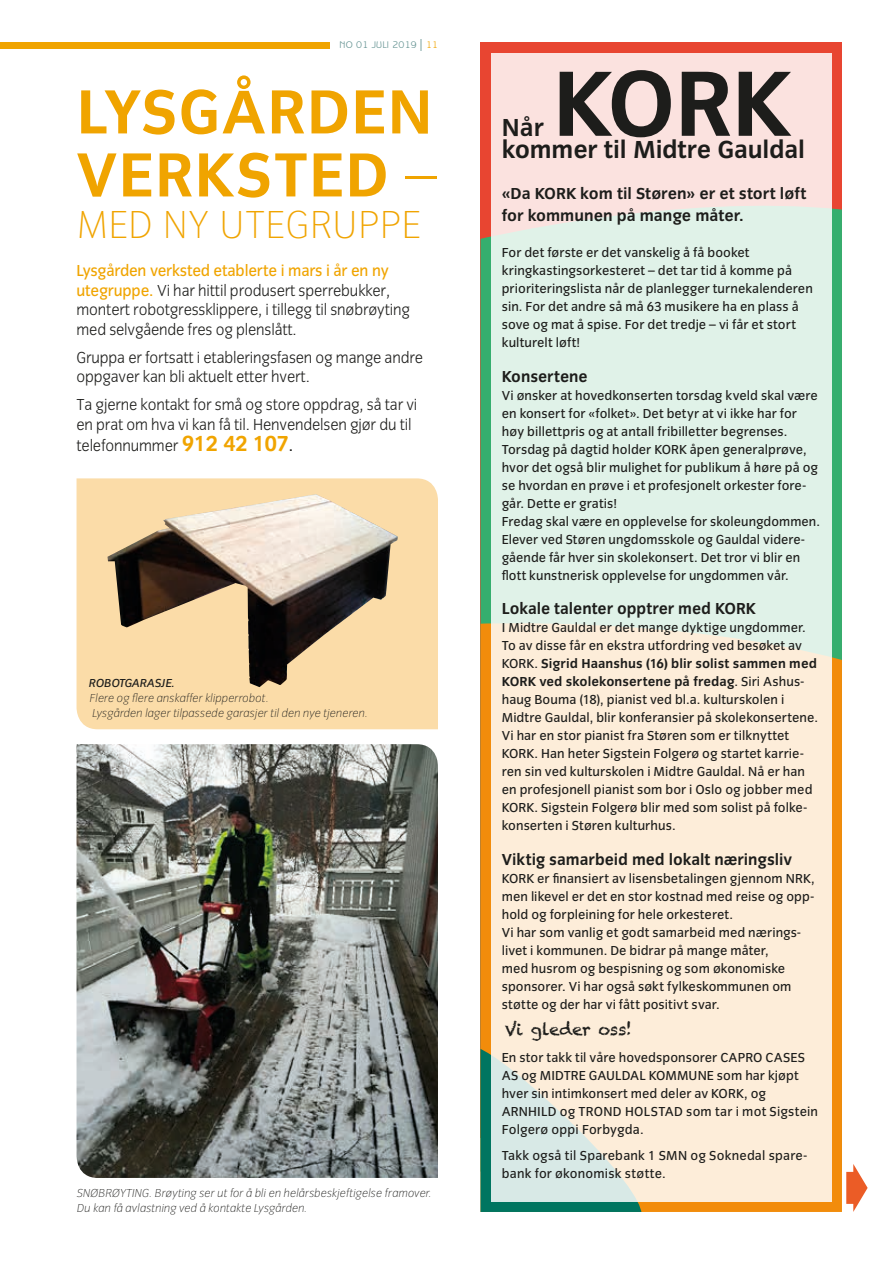
<style>
.page{position:relative;width:893px;height:1263px;background:#fff}
.page>*{position:absolute;margin:0;border:0;box-sizing:border-box;transform-origin:0 0}
.t1{font:700 96px "Congress Sans";color:#1d1d1b}
.t2{font:700 64.5px/63px "Congress Sans";letter-spacing:.015em;color:#f0a400}
.t3{font:200 40.5px "Congress Sans";letter-spacing:.01em;color:#f0a400}
.t4{font:700 25.5px/22.5px "Congress Sans";letter-spacing:-.01em;color:#1d1d1b}
.t5{font:300 16.5px/19.5px "Congress Sans";letter-spacing:-.01em;color:#1d1d1b}
.t6{font:700 16.5px/22.5px "Congress Sans";color:#1d1d1b}
.t7{font:16.5px "Chalkduster";letter-spacing:-.02em;color:#1d1d1b}
.t8{font:13.5px/18px "Congress Sans";letter-spacing:.005em;color:#1d1d1b}
.t9{font:italic 200 12px/15px "Congress Sans";color:#1d1d1b}
.t10{font:italic 12px "Congress Sans";color:#1d1d1b}
.t11{font:9.75px "Benguiat Gothic Std";letter-spacing:.02em;color:#60908f}
.s1{font-size:12px}
.s2{color:#f0a400}
.s3{font-weight:200}
.s4{font-weight:400;color:#f0a400}
.s5{font-weight:700;font-size:22.5px;color:#f0a400}
.s6{font-weight:400}
.s7{font-weight:700}
</style>
<div class="page">
<div style="left:0;top:43px;width:330px;height:6px;background:#f0a400"></div>
<img style="left:77px;top:744px;width:361px;height:434px">
<div style="left:77px;top:478px;width:361px;height:251px;background:#fbdca8"></div>
<img style="left:108px;top:494px;width:290px;height:193px">
<svg style="left:480px;top:192px;width:362px;height:424px;background:#4aa166"></svg>
<svg style="left:480px;top:616px;width:362px;height:596px;background:#e9921b"></svg>
<svg style="left:480px;top:1049px;width:161px;height:163px;background:#117b64"></svg>
<svg style="left:491px;top:53px;width:340px;height:1148px;background:#f1eddf"></svg>
<p class="t11" style="left:340px;top:39px;width:100px">NO 01 JULI 2019 <span class="s1">|</span> <span class="s2">11</span></p>
<h2 class="t2" style="left:77px;top:81px;width:362px">LYSGÅRDEN<br>VERKSTED <span class="s3">–</span></h2>
<h3 class="t3" style="left:77px;top:203px;width:346px">MED NY UTEGRUPPE</h3>
<p class="t5" style="left:77px;top:261px;width:335px"><span class="s4">Lysgården verksted etablerte i mars i år en ny utegruppe.</span> Vi har hittil produsert sperrebukker, montert robotgressklippere, i tillegg til snøbrøyting med selvgående fres og plenslått.</p>
<p class="t5" style="left:77px;top:348px;width:348px">Gruppa er fortsatt i etableringsfasen og mange andre oppgaver kan bli aktuelt etter hvert.</p>
<p class="t5" style="left:77px;top:395px;width:342px">Ta gjerne kontakt for små og store oppdrag, så tar vi en prat om hva vi kan få til. Henvendelsen gjør du til</p>
<p class="t5" style="left:77px;top:436px;width:218px">telefonnummer <span class="s5">912 42 107</span><span class="s6">.</span></p>
<p class="t10" style="left:89px;top:676px;width:87px">ROBOTGARASJE.</p>
<p class="t9" style="left:89px;top:690px;width:280px">Flere og flere anskaffer klipperrobot.<br>Lysgården lager tilpassede garasjer til den nye tjeneren.</p>
<p class="t9" style="left:77px;top:1185px;width:356px">SNØBRØYTING. Brøyting ser ut for å bli en helårsbeskjeftigelse framover.<br>Du kan få avlastning ved å kontakte Lysgården.</p>
<h1 class="t1" style="left:553px;top:49px;width:239px">KORK</h1>
<h3 class="t4" style="left:502px;top:116px;width:305px">Når<br>kommer til Midtre Gauldal</h3>
<p class="t6" style="left:502px;top:182px;width:306px">«Da KORK kom til Støren» er et stort løft for kommunen på mange måter.</p>
<p class="t8" style="left:502px;top:244px;width:313px">For det første er det vanskelig å få booket kringkastingsorkesteret – det tar tid å komme på prioriteringslista når de planlegger turnekalenderen sin. For det andre så må 63 musikere ha en plass å sove og mat å spise. For det tredje – vi får et stort kulturelt løft!</p>
<p class="t6" style="left:502px;top:365px;width:87px">Konsertene</p>
<p class="t8" style="left:502px;top:386px;width:320px">Vi ønsker at hovedkonserten torsdag kveld skal være en konsert for «folket». Det betyr at vi ikke har for høy billettpris og at antall fribilletter begrenses.<br>Torsdag på dagtid holder KORK åpen generalprøve, hvor det også blir mulighet for publikum å høre på og se hvordan en prøve i et profesjonelt orkester fore&shy;går. Dette er gratis!<br>Fredag skal være en opplevelse for skoleungdommen.<br>Elever ved Støren ungdomsskole og Gauldal videre&shy;gående får hver sin skolekonsert. Det tror vi blir en flott kunstnerisk opplevelse for ungdommen vår.</p>
<p class="t6" style="left:502px;top:598px;width:255px">Lokale talenter opptrer med KORK</p>
<p class="t8" style="left:502px;top:619px;width:318px">I Midtre Gauldal er det mange dyktige ungdommer.<br>To av disse får en ekstra utfordring ved besøket av KORK. <span class="s7">Sigrid Haanshus (16) blir solist sammen med KORK ved skolekonsertene på fredag</span>. Siri Ashus&shy;haug Bouma (18), pianist ved bl.a. kulturskolen i Midtre Gauldal, blir konferansier på skolekonsertene.<br>Vi har en stor pianist fra Støren som er tilknyttet KORK. Han heter Sigstein Folgerø og startet karrie&shy;ren sin ved kulturskolen i Midtre Gauldal. Nå er han en profesjonell pianist som bor i Oslo og jobber med KORK. Sigstein Folgerø blir med som solist på folke&shy;konserten i Støren kulturhus.</p>
<p class="t6" style="left:502px;top:848px;width:292px">Viktig samarbeid med lokalt næringsliv</p>
<p class="t8" style="left:502px;top:869px;width:314px">KORK er finansiert av lisensbetalingen gjennom NRK, men likevel er det en stor kostnad med reise og opp&shy;hold og forpleining for hele orkesteret.<br>Vi har som vanlig et godt samarbeid med nærings&shy;livet i kommunen. De bidrar på mange måter,<br>med husrom og bespisning og som økonomiske sponsorer. Vi har også søkt fylkeskommunen om støtte og der har vi fått positivt svar.</p>
<p class="t7" style="left:505px;top:1020px;width:129px">Vi gleder oss!</p>
<p class="t8" style="left:502px;top:1048px;width:318px">En stor takk til våre hovedsponsorer CAPRO CASES AS og MIDTRE GAULDAL KOMMUNE som har kjøpt hver sin intimkonsert med deler av KORK, og ARNHILD og TROND HOLSTAD som tar i mot Sigstein Folgerø oppi Forbygda.</p>
<p class="t8" style="left:502px;top:1147px;width:307px">Takk også til Sparebank 1 SMN og Soknedal spare&shy;bank for økonomisk støtte.</p>
</div>
